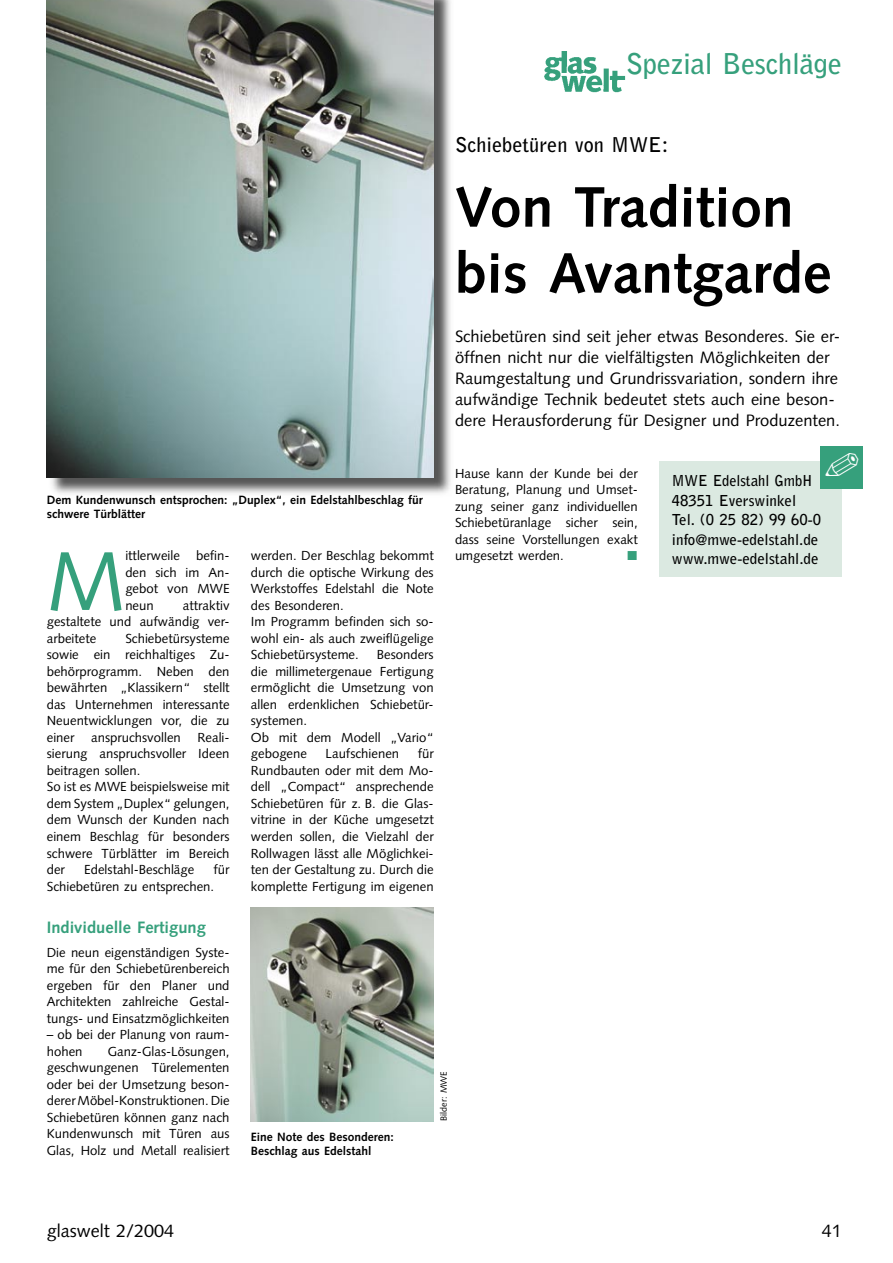
<style>
.page{position:relative;width:893px;height:1263px;background:#fff}
.page>*{position:absolute;margin:0;border:0;box-sizing:border-box;transform-origin:0 0}
.t1{font:83.25px "Syntax";color:#36a07c}
.t2{font:700 57px/66px "Syntax";color:#000}
.t3{font:700 28.5px "Bell Gothic";letter-spacing:-.01em;color:#36a07c}
.t4{font:700 20.25px "Bell Gothic";color:#000}
.t5{font:18px "Syntax";color:#000}
.t6{font:16.5px/21px "Syntax";color:#000}
.t7{font:700 16.5px "Syntax";color:#36a07c}
.t8{font:700 15px/19.5px "Bell Gothic";color:#000;scale:.96 1}
.t9{font:13.2px/16.5px "Syntax";color:#000;text-align:justify}
.t10{font:700 12px/13.5px "Syntax";color:#000}
.t11{font:9px "Syntax";color:#000}
</style>
<div class="page">
<img style="left:544px;top:51px;width:82px;height:42px">
<img style="left:51px;top:0;width:400px;height:494px">
<img style="left:47px;top:0;width:387px;height:478px">
<div style="left:659px;top:461px;width:183px;height:116px;background:#dbe9e1"></div>
<div style="left:821px;top:446px;width:42px;height:42px;background:#36a07c"></div>
<img style="left:251px;top:907px;width:182px;height:214px">
<h3 class="t3" style="left:626px;top:46px;width:218px">Spezial Beschläge</h3>
<h3 class="t4" style="left:455px;top:133px;width:215px">Schiebetüren von MWE:</h3>
<h2 class="t2" style="left:455px;top:174px;width:378px">Von Tradition bis Avantgarde</h2>
<p class="t6" style="left:455px;top:326px;width:387px">Schiebetüren sind seit jeher etwas Besonderes. Sie er&shy;öffnen nicht nur die vielfältigsten Möglichkeiten der Raumgestaltung und Grundrissvariation, sondern ihre aufwändige Technik bedeutet stets auch eine beson&shy;dere Herausforderung für Designer und Produzenten.</p>
<p class="t10" style="left:47px;top:494px;width:378px">Dem Kundenwunsch entsprochen: „Duplex“, ein Edelstahlbeschlag für schwere Türblätter</p>
<h1 class="t1" style="left:47px;top:532px;width:80px">M</h1>
<p class="t9" style="left:125px;top:548px;width:106px">ittlerweile befin&shy;den sich im An&shy;gebot von MWE neun</p>
<p class="t9" style="left:47px;top:597px;width:184px;text-indent:136px">attraktiv gestaltete und aufwändig ver&shy;arbeitete</p>
<p class="t9" style="left:47px;top:630px;width:184px;text-indent:79px">Schiebetürsysteme sowie ein reichhaltiges Zu&shy;behörprogramm. Neben den bewährten „Klassikern“ stellt das Unternehmen interessante Neuentwicklungen vor, die zu einer</p>
<p class="t9" style="left:47px;top:729px;width:184px;text-align:left;text-indent:151px">Reali&shy;sierung anspruchsvoller Ideen beitragen sollen.<br>So ist es MWE beispielsweise mit dem System „Duplex“ gelungen, dem Wunsch der Kunden nach einem Beschlag für besonders schwere Türblätter im Bereich der</p>
<p class="t9" style="left:91px;top:729px;width:91px">anspruchsvollen</p>
<p class="t9" style="left:47px;top:861px;width:184px;text-indent:167px">für<br>Schiebetüren zu entsprechen.</p>
<p class="t7" style="left:47px;top:917px;width:161px">Individuelle Fertigung</p>
<p class="t9" style="left:47px;top:944px;width:184px">Die neun eigenständigen Syste&shy;me für den Schiebetürenbereich ergeben für den Planer und Architekten zahlreiche Gestal&shy;tungs- und Einsatzmöglichkeiten</p>
<p class="t9" style="left:47px;top:1026px;width:184px">– ob bei der Planung von raum&shy;hohen</p>
<p class="t9" style="left:84px;top:861px;width:112px">Edelstahl-Beschläge</p>
<p class="t9" style="left:47px;top:1043px;width:184px;text-indent:61px">Ganz-Glas-Lösungen, ge schwungenen Türelementen oder bei der Umsetzung beson&shy;derer Möbel-Konstruktionen. Die Schiebetüren können ganz nach Kundenwunsch mit Türen aus Glas, Holz und Metall realisiert</p>
<p class="t9" style="left:251px;top:548px;width:184px;text-align:left">werden. Der Beschlag bekommt durch die optische Wirkung des<br>Werkstoffes Edelstahl die Note des Besonderen.<br>Im Programm befinden sich so&shy;wohl ein- als auch zweiflügelige<br>Schiebetürsysteme.</p>
<p class="t9" style="left:251px;top:647px;width:184px;text-align:left;text-indent:126px">Besonders die millimetergenaue Fertigung ermöglicht die Umsetzung von allen erdenklichen Schiebetür&shy;systemen.<br>Ob mit dem Modell „Vario“ gebogene</p>
<p class="t9" style="left:251px;top:746px;width:184px;text-indent:167px">für Rundbauten oder mit dem Mo&shy;dell „Compact“ ansprechende Schiebetüren für z. B. die Glas&shy;vitrine in der Küche umgesetzt werden sollen, die Vielzahl der Rollwagen lässt alle Möglichkei&shy;ten der Gestaltung zu. Durch die komplette Fertigung im eigenen</p>
<p class="t9" style="left:326px;top:746px;width:75px">Laufschienen</p>
<p class="t10" style="left:251px;top:1130px;width:144px">Eine Note des Besonderen:<br>Beschlag aus Edelstahl</p>
<p class="t11" style="left:438px;top:1120px;width:51px;rotate:-90deg">Bilder: MWE</p>
<p class="t9" style="left:455px;top:465px;width:184px">Hause kann der Kunde bei der Beratung, Planung und Umset&shy;zung seiner ganz individuellen Schiebetüranlage sicher sein, dass seine Vorstellungen exakt umgesetzt werden.</p>
<p class="t8" style="left:672px;top:471px;width:157px">MWE Edelstahl GmbH<br>48351 Everswinkel<br>Tel. (0 25 82) 99 60-0 info@mwe-edelstahl.de www.mwe-edelstahl.de</p>
<h3 class="t5" style="left:47px;top:1220px;width:129px">glaswelt 2/2004</h3>
<h3 class="t5" style="left:822px;top:1220px;width:22px">41</h3>
</div>
